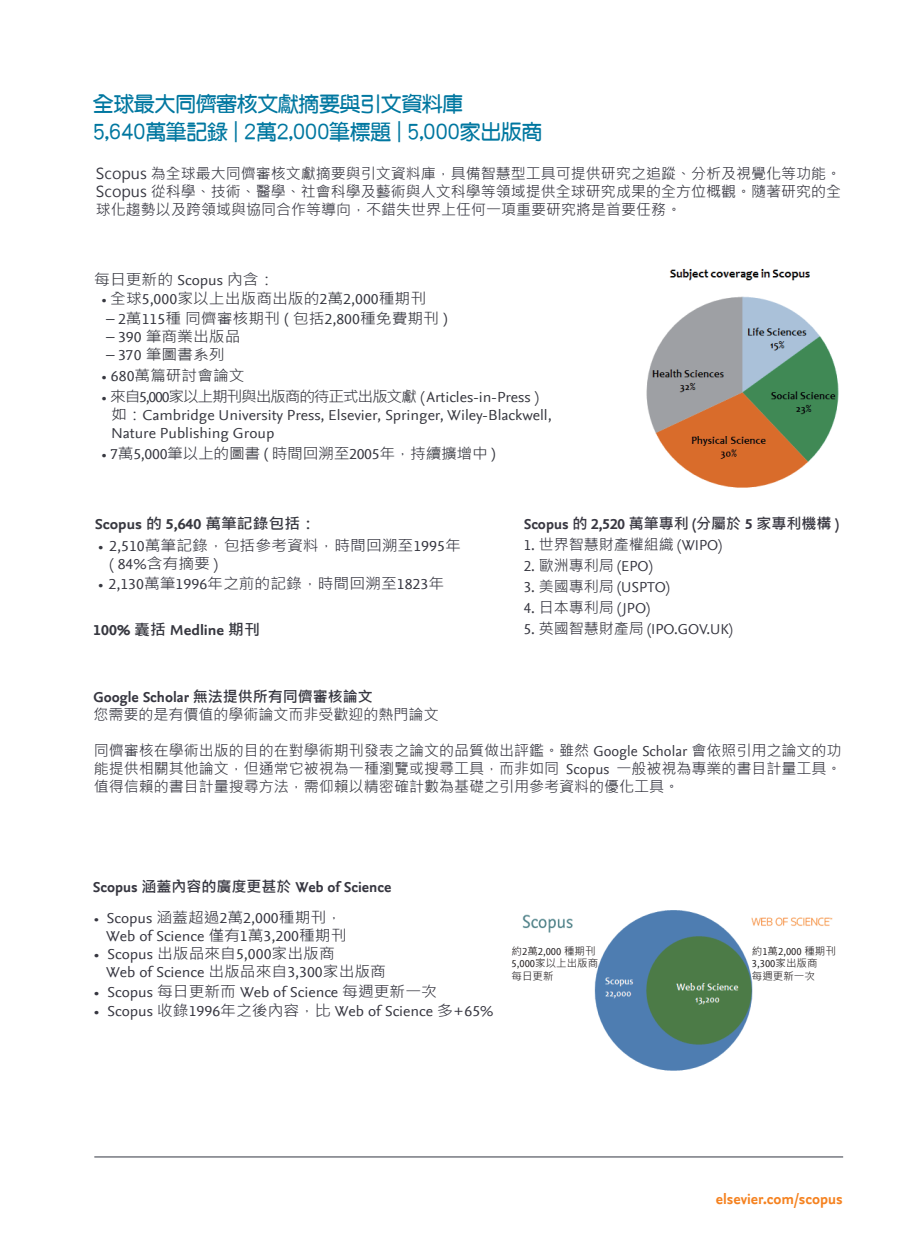
<style>
.page{position:relative;width:914px;height:1254px;background:#fff}
.page>*{position:absolute;margin:0;border:0;box-sizing:border-box;transform-origin:0 0}
.t1{font:21px/28.2px "DF Yuan W7 WINP BF";letter-spacing:-.02em;color:#0077a0}
.t2{font:15px/18px "Microsoft Jheng Hei";color:#363640;text-align:justify}
.t3{font:15px/18px "Nexus Sans Offc Pro";color:#363640;scale:1.05 1}
.t4{font:15px/18px "Nexus Sans Offc Pro";color:#36373f;scale:1.05 1}
.t5{font:15px "Microsoft Jheng Hei";color:#36373f;scale:1.05 1}
.t6{font:15px "Nexus Sans Offc Pro";color:#363640}
.t7{font:15px "Microsoft Jheng Hei";color:#363640;scale:1.05 1}
.t8{font:700 15px "Nexus Sans Offc Pro";color:#363640}
.t9{font:15px "Microsoft Jheng Hei";letter-spacing:-.02em;color:#36373f;scale:1.05 1}
.t10{font:700 15px "Nexus Sans Offc Pro";color:#383741}
.t11{font:700 15px "Nexus Sans Offc Pro";color:#f58220}
.t12{font:700 15px "Nexus Sans Offc Pro";color:#373840;scale:1.05 1}
.t13{font:700 15px "Nexus Sans Offc Pro";color:#36373f;scale:1.05 1}
.t14{font:15px "Microsoft Jheng Hei";color:#373840;scale:1.05 1}
.t15{font:10.5px/12.6px "Nexus Sans Offc Pro";color:#231f20}
.t16{font:10.5px/12.6px "Microsoft Jheng Hei";color:#231f20}
.s1{font-family:"Nexus Sans Offc Pro"}
.s2{font-family:"Nexus Sans Offc Pro";color:#373840}
.s3{color:#373840}
.s4{font-family:"Microsoft Jheng Hei"}
.s5{font-family:"Nexus Sans Offc Pro";color:#36373f}
.s6{font-size:14.25px}
</style>
<div class="page">
<hr style="left:94px;top:1156px;width:749px;height:1px;background:#323640">
<img style="left:522px;top:910px;width:311px;height:161px">
<div style="left:511px;top:942px;width:81px;height:37px;background:#fff"></div>
<div style="left:751px;top:938px;width:73px;height:37px;background:#fff"></div>
<img style="left:646px;top:268px;width:193px;height:220px">
<h1 class="t1" style="left:93px;top:89px;width:451px">全球最大同儕審核文獻摘要與引文資料庫<br>5,640萬筆記錄 | 2萬2,000筆標題 | 5,000家出版商</h1>
<p class="t2" style="left:96px;top:164px;width:746px">Scopus 為全球最大同儕審核文獻摘要與引文資料庫，具備智慧型工具可提供研究之追蹤、分析及視覺化等功能。Scopus 從科學、技術、醫學、社會科學及藝術與人文科學等領域提供全球研究成果的全方位概觀。隨著研究的全球化趨勢以及跨領域與協同合作等導向，不錯失世界上任何一項重要研究將是首要任務。</p>
<p class="t14" style="left:94px;top:270px;width:173px">每日更新的 <span class="s1">Scopus</span> 內含：</p>
<p class="t5" style="left:102px;top:289px;width:310px"><span class="s2">•</span> 全球<span class="s1">5,000</span>家以上出版商出版的<span class="s1">2</span>萬<span class="s1">2,000</span>種期刊</p>
<p class="t5" style="left:106px;top:309px;width:327px">– <span class="s1">2</span>萬<span class="s1">115</span>種 同儕審核期刊 ( 包括<span class="s1">2,800</span>種免費期刊 )</p>
<p class="t5" style="left:106px;top:327px;width:129px">– <span class="s1">390</span> 筆商業出版品</p>
<p class="t5" style="left:106px;top:345px;width:114px">– <span class="s1">370</span> 筆圖書系列</p>
<p class="t5" style="left:102px;top:366px;width:137px"><span class="s2">•</span> <span class="s1">680</span>萬篇研討會論文</p>
<p class="t4" style="left:111px;top:387px;width:421px;text-indent:-9px"><span class="s3">•</span> <span class="s4">來自</span>5,000<span class="s4">家以上期刊與出版商的待正式出版文獻</span> ( Articles-in-Press )<span class="s4">如：</span>Cambridge University Press, Elsevier, Springer, Wiley-Blackwell,<br>Nature Publishing Group</p>
<p class="t9" style="left:102px;top:444px;width:377px"><span class="s2">•</span> <span class="s1">7</span>萬<span class="s1">5,000</span>筆以上的圖書 ( 時間回溯至<span class="s1">2005</span>年，持續擴增中 )</p>
<p class="t12" style="left:95px;top:512px;width:212px">Scopus <span class="s4">的</span> 5,640 <span class="s4">萬筆記錄包括：</span></p>
<p class="t7" style="left:98px;top:536px;width:346px"><span class="s5">•</span> <span class="s1">2,510</span>萬筆記錄，包括參考資料，時間回溯至<span class="s1">1995</span>年</p>
<p class="t3" style="left:110px;top:554px;width:104px">( 84%<span class="s4">含有摘要</span> )</p>
<p class="t7" style="left:98px;top:573px;width:331px"><span class="s5">•</span> <span class="s1">2,130</span>萬筆<span class="s1">1996</span>年之前的記錄，時間回溯至<span class="s1">1823</span>年</p>
<p class="t13" style="left:93px;top:619px;width:160px">100% <span class="s4">囊括</span> Medline <span class="s4">期刊</span></p>
<p class="t8" style="left:93px;top:685px;width:281px">Google Scholar <span class="s4">無法提供所有同儕審核論文</span></p>
<p class="t2" style="left:93px;top:705px;width:347px">您需要的是有價值的學術論文而非受歡迎的熱門論文</p>
<p class="t10" style="left:523px;top:512px;width:316px">Scopus <span class="s4">的</span> 2,520 <span class="s4">萬筆專利</span> (<span class="s4">分屬於</span> 5 <span class="s4">家專利機構</span> )</p>
<p class="t2" style="left:523px;top:535px;width:200px"><span class="s1">1.</span> 世界智慧財產權組織 <span class="s1">(WIPO)</span></p>
<p class="t6" style="left:523px;top:554px;width:130px">2. <span class="s4">歐洲專利局</span> (EPO)</p>
<p class="t6" style="left:523px;top:575px;width:147px">3. <span class="s4">美國專利局</span> (USPTO)</p>
<p class="t6" style="left:523px;top:596px;width:128px">4. <span class="s4">日本專利局</span> (JPO)</p>
<p class="t6" style="left:523px;top:617px;width:210px">5. <span class="s4">英國智慧財產局</span> (IPO.GOV.UK)</p>
<p class="t2" style="left:94px;top:742px;width:749px">同儕審核在學術出版的目的在對學術期刊發表之論文的品質做出評鑑。雖然 <span class="s1">Google Scholar</span> 會依照引用之論文的功能提供相關其他論文，但通常它被視為一種瀏覽或搜尋工具，而非如同 <span class="s1">Scopus</span> 一般被視為專業的書目計量工具。值得信賴的書目計量搜尋方法，需仰賴以精密確計數為基礎之引用參考資料的優化工具。</p>
<p class="t8" style="left:93px;top:875px;width:300px">Scopus <span class="s4">涵蓋內容的廣度更甚於</span> Web of Science</p>
<p class="t3" style="left:106px;top:908px;width:230px;text-indent:-12px"><span class="s6">•</span> Scopus <span class="s4">涵蓋超過</span>2<span class="s4">萬</span>2,000<span class="s4">種期刊，<br></span>Web of Science <span class="s4">僅有</span>1<span class="s4">萬</span>3,200<span class="s4">種期刊</span></p>
<p class="t3" style="left:106px;top:944px;width:268px;text-indent:-12px">• Scopus <span class="s4">出版品來自</span>5,000<span class="s4">家出版商<br></span>Web of Science <span class="s4">出版品來自</span>3,300<span class="s4">家出版商</span></p>
<p class="t3" style="left:94px;top:981px;width:328px">• Scopus <span class="s4">每日更新而</span> Web of Science <span class="s4">每週更新一次</span></p>
<p class="t3" style="left:94px;top:1001px;width:381px">• Scopus <span class="s4">收錄</span>1996<span class="s4">年之後內容，比</span> Web of Science <span class="s4">多+</span>65%</p>
<p class="t15" style="left:511px;top:944px;width:85px"><span class="s4">約</span>2<span class="s4">萬</span>2,000 <span class="s4">種期刊</span></p>
<p class="t16" style="left:511px;top:957px;width:88px"><span class="s1">5,000</span>家以上出版商每日更新</p>
<p class="t15" style="left:751px;top:944px;width:85px"><span class="s4">約</span>1<span class="s4">萬</span>2,000 <span class="s4">種期刊<br></span>3,300<span class="s4">家出版商</span></p>
<p class="t16" style="left:751px;top:969px;width:64px">每週更新一次</p>
<p class="t11" style="left:715px;top:1187px;width:129px">elsevier.com/scopus</p>
</div>
